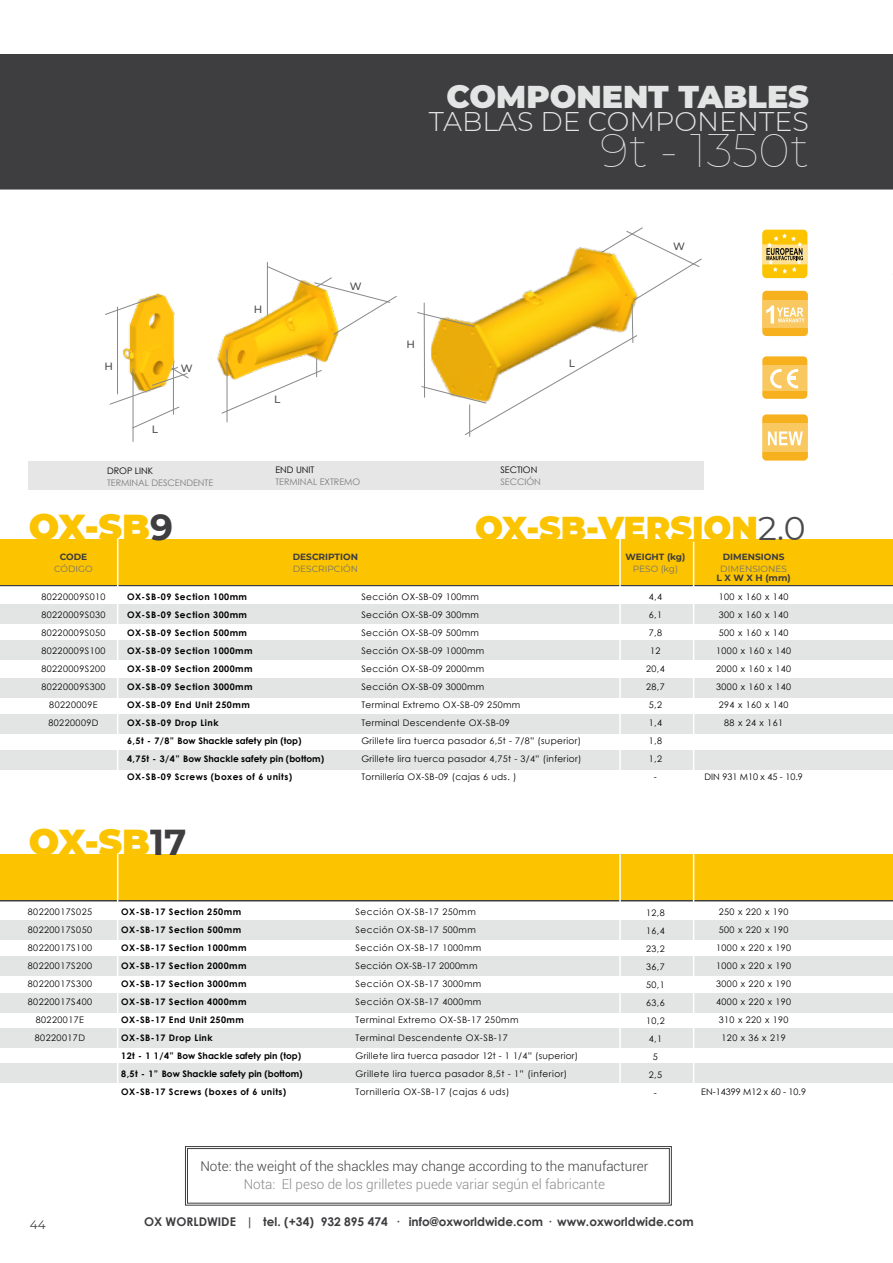
<style>
.page{position:relative;width:893px;height:1263px;background:#fff}
.page>*{position:absolute;margin:0;border:0;box-sizing:border-box;transform-origin:0 0}
.t1{font:100 48px "Montserrat";color:#e3e4e4}
.t2{font:900 36px "Montserrat";letter-spacing:-.01em;color:#fcc400}
.t3{font:900 33px "Montserrat";color:#fcc400}
.t4{font:900 31.5px "Montserrat";color:#e3e4e4}
.t5{font:300 27px "Montserrat";color:#e3e4e4}
.t6{font:300 13.5px "Roboto";color:#3e3d40}
.t7{font:300 13.5px "Roboto";color:#88898b}
.t8{font:700 12px "Century Gothic";color:#3e3d40}
.t9{font:12px "Montserrat";color:#3e3d40}
.t10{font:500 10.5px "Montserrat";color:#4d4d4d}
.t11{font:9px/18px "Century Gothic";letter-spacing:.05em;color:#000;text-align:center}
.t12{font:700 9px/18px "Century Gothic";letter-spacing:.05em;color:#000}
.t13{font:9px "Century Gothic";color:#000}
.t14{font:700 9px "Montserrat";color:#3e3d40}
.t15{font:9px "Century Gothic";color:#7b7c7e}
.t16{font:9px "Montserrat";color:#707172}
.s1{font-weight:700;color:#3e3d40}
.s2{font-weight:400;color:#4b4b4d}
</style>
<div class="page">
<div style="left:0;top:54px;width:893px;height:135px;background:#3e3d40"></div>
<hr style="left:0;top:188px;width:893px;height:2px;background:#3e3d40">
<hr style="left:0;top:585px;width:893px;height:1px;background:#3e3d40">
<div style="left:0;top:540px;width:893px;height:45px;background:#fcc400"></div>
<hr style="left:0;top:900px;width:893px;height:1px;background:#3e3d40">
<div style="left:0;top:855px;width:893px;height:45px;background:#fcc400"></div>
<div style="left:0;top:993px;width:893px;height:19px;background:#e3e4e4"></div>
<div style="left:0;top:956px;width:893px;height:19px;background:#e3e4e4"></div>
<div style="left:0;top:920px;width:893px;height:19px;background:#e3e4e4"></div>
<div style="left:0;top:1028px;width:893px;height:19px;background:#e3e4e4"></div>
<div style="left:0;top:1064px;width:893px;height:19px;background:#e3e4e4"></div>
<div style="left:0;top:679px;width:893px;height:19px;background:#e3e4e4"></div>
<div style="left:0;top:641px;width:893px;height:19px;background:#e3e4e4"></div>
<div style="left:0;top:605px;width:893px;height:19px;background:#e3e4e4"></div>
<div style="left:0;top:715px;width:893px;height:19px;background:#e3e4e4"></div>
<div style="left:0;top:751px;width:893px;height:19px;background:#e3e4e4"></div>
<hr style="left:267px;top:262px;width:1px;height:69px;background:#87888a">
<img style="left:217px;top:316px;width:118px;height:52px">
<div style="left:29px;top:461px;width:675px;height:28px;background:#e6e6e6"></div>
<img style="left:123px;top:293px;width:52px;height:74px">
<hr style="left:117px;top:307px;width:1px;height:87px;background:#87888a">
<svg style="left:221px;top:358px;width:101px;height:56px"></svg>
<svg style="left:105px;top:295px;width:52px;height:20px"></svg>
<hr style="left:469px;top:404px;width:1px;height:33px;background:#87888a">
<div style="left:762px;top:356px;width:45px;height:43px;background:#f8b11e;border-radius:4px"></div>
<div style="left:762px;top:366px;width:45px;height:25px;background:#fac861"></div>
<svg style="left:770px;top:369px;width:11px;height:19px"></svg>
<svg style="left:787px;top:369px;width:11px;height:19px"></svg>
<div style="left:762px;top:291px;width:46px;height:45px;background:#f8b11e;border-radius:4px"></div>
<div style="left:763px;top:300px;width:45px;height:28px;background:#fac861"></div>
<svg style="left:766px;top:305px;width:39px;height:18px"></svg>
<div style="left:762px;top:414px;width:46px;height:47px;background:#f8b11e;border-radius:4px"></div>
<div style="left:762px;top:423px;width:46px;height:29px;background:#fac861"></div>
<svg style="left:768px;top:431px;width:35px;height:14px"></svg>
<div style="left:762px;top:230px;width:45px;height:48px;background:#fcc400;border-radius:4px"></div>
<svg style="left:762px;top:233px;width:46px;height:41px"></svg>
<svg style="left:109px;top:367px;width:80px;height:62px"></svg>
<svg style="left:265px;top:266px;width:132px;height:78px"></svg>
<svg style="left:417px;top:227px;width:285px;height:209px"></svg>
<hr style="left:117px;top:525px;width:1px;height:659px;background:#fff">
<hr style="left:619px;top:524px;width:2px;height:659px;background:#fff">
<hr style="left:693px;top:542px;width:1px;height:635px;background:#fff">
<hr style="left:227px;top:349px;width:1px;height:73px;background:#87888a">
<hr style="left:133px;top:369px;width:1px;height:73px;background:#87888a">
<svg style="left:185px;top:1146px;width:487px;height:60px"></svg>
<div style="left:187px;top:1148px;width:483px;height:56px;border:1px solid #3e3d40"></div>
<h3 class="t4" style="left:447px;top:73px;width:364px">COMPONENT TABLES</h3>
<h3 class="t5" style="left:429px;top:103px;width:382px">TABLAS DE COMPONENTES</h3>
<h1 class="t1" style="left:600px;top:118px;width:210px">9t - 1350t</h1>
<p class="t10" style="left:673px;top:239px;width:13px">W</p>
<p class="t10" style="left:350px;top:279px;width:13px">W</p>
<p class="t10" style="left:254px;top:302px;width:10px">H</p>
<p class="t10" style="left:406px;top:337px;width:10px">H</p>
<p class="t10" style="left:104px;top:359px;width:10px">H</p>
<p class="t10" style="left:181px;top:361px;width:13px">W</p>
<p class="t10" style="left:569px;top:356px;width:8px">L</p>
<p class="t10" style="left:274px;top:392px;width:8px">L</p>
<p class="t10" style="left:152px;top:421px;width:8px">L</p>
<p class="t13" style="left:107px;top:465px;width:47px">DROP LINK</p>
<p class="t15" style="left:107px;top:476px;width:108px">TERMINAL DESCENDENTE</p>
<p class="t11" style="left:275px;top:461px;width:41px">END UNIT</p>
<p class="t15" style="left:275px;top:475px;width:86px">TERMINAL EXTREMO</p>
<p class="t13" style="left:500px;top:464px;width:38px">SECTION</p>
<p class="t15" style="left:500px;top:475px;width:42px">SECCIÓN</p>
<h2 class="t2" style="left:29px;top:500px;width:146px">OX-SB<span class="s1">9</span></h2>
<h3 class="t3" style="left:475px;top:503px;width:332px">OX-SB-VERSION<span class="s2">2.0</span></h3>
<p class="t14" style="left:60px;top:550px;width:29px">CODE</p>
<p class="t16" style="left:54px;top:562px;width:40px">CÓDIGO</p>
<p class="t14" style="left:293px;top:550px;width:67px">DESCRIPTION</p>
<p class="t16" style="left:293px;top:562px;width:67px">DESCRIPCIÓN</p>
<p class="t14" style="left:625px;top:550px;width:62px">WEIGHT (kg)</p>
<p class="t16" style="left:633px;top:562px;width:47px">PESO (kg)</p>
<p class="t14" style="left:723px;top:550px;width:63px">DIMENSIONS</p>
<p class="t16" style="left:720px;top:562px;width:68px">DIMENSIONES</p>
<p class="t14" style="left:717px;top:571px;width:76px">L X W X H (mm)</p>
<p class="t11" style="left:41px;top:587px;width:66px">80220009S010<br>80220009S030<br>80220009S050<br>80220009S100<br>80220009S200<br>80220009S300<br>80220009E<br>80220009D</p>
<p class="t11" style="left:361px;top:587px;width:221px;text-align:left">Sección OX-SB-09 100mm<br>Sección OX-SB-09 300mm<br>Sección OX-SB-09 500mm<br>Sección OX-SB-09 1000mm<br>Sección OX-SB-09 2000mm<br>Sección OX-SB-09 3000mm<br>Terminal Extremo OX-SB-09 250mm<br>Terminal Descendente OX-SB-09<br>Grillete lira tuerca pasador 6,5t - 7/8” (superior)<br>Grillete lira tuerca pasador 4,75t - 3/4” (inferior)<br>Tornillería OX-SB-09 (cajas 6 uds. )</p>
<p class="t12" style="left:127px;top:587px;width:199px">OX-SB-09 Section 100mm<br>OX-SB-09 Section 300mm<br>OX-SB-09 Section 500mm<br>OX-SB-09 Section 1000mm<br>OX-SB-09 Section 2000mm<br>OX-SB-09 Section 3000mm<br>OX-SB-09 End Unit 250mm<br>OX-SB-09 Drop Link<br>6,5t - 7/8” Bow Shackle safety pin (top)<br>4,75t - 3/4” Bow Shackle safety pin (bottom)<br>OX-SB-09 Screws (boxes of 6 units)</p>
<p class="t11" style="left:716px;top:587px;width:77px">100 x 160 x 140<br>300 x 160 x 140<br>500 x 160 x 140<br>1000 x 160 x 140<br>2000 x 160 x 140<br>3000 x 160 x 140<br>294 x 160 x 140<br>88 x 24 x 161</p>
<p class="t11" style="left:646px;top:587px;width:20px">4,4<br>6,1<br>7,8<br>12<br>20,4<br>28,7<br>5,2<br>1,4<br>1,8<br>1,2<br>-</p>
<p class="t13" style="left:704px;top:770px;width:100px">DIN 931 M10 x 45 - 10.9</p>
<h2 class="t2" style="left:29px;top:815px;width:159px">OX-SB<span class="s1">17</span></h2>
<p class="t11" style="left:28px;top:902px;width:66px">80220017S025<br>80220017S050<br>80220017S100<br>80220017S200<br>80220017S300<br>80220017S400<br>80220017E<br>80220017D</p>
<p class="t11" style="left:356px;top:902px;width:224px;text-align:left">Sección OX-SB-17 250mm<br>Sección OX-SB-17 500mm<br>Sección OX-SB-17 1000mm<br>Sección OX-SB-17 2000mm<br>Sección OX-SB-17 3000mm<br>Sección OX-SB-17 4000mm<br>Terminal Extremo OX-SB-17 250mm<br>Terminal Descendente OX-SB-17<br>Grillete lira tuerca pasador 12t - 1 1/4” (superior)<br>Grillete lira tuerca pasador 8,5t - 1” (inferior)<br>Tornillería OX-SB-17 (cajas 6 uds)</p>
<p class="t12" style="left:121px;top:902px;width:183px">OX-SB-17 Section 250mm<br>OX-SB-17 Section 500mm<br>OX-SB-17 Section 1000mm<br>OX-SB-17 Section 2000mm<br>OX-SB-17 Section 3000mm<br>OX-SB-17 Section 4000mm<br>OX-SB-17 End Unit 250mm<br>OX-SB-17 Drop Link<br>12t - 1 1/4” Bow Shackle safety pin (top)<br>8,5t - 1” Bow Shackle safety pin (bottom)<br>OX-SB-17 Screws (boxes of 6 units)</p>
<p class="t11" style="left:716px;top:902px;width:77px">250 x 220 x 190<br>500 x 220 x 190<br>1000 x 220 x 190<br>1000 x 220 x 190<br>3000 x 220 x 190<br>4000 x 220 x 190<br>310 x 220 x 190<br>120 x 36 x 219</p>
<p class="t11" style="left:646px;top:903px;width:20px">12,8<br>16,4<br>23,2<br>36,7<br>50,1<br>63,6<br>10,2<br>4,1<br>5<br>2,5<br>-</p>
<p class="t13" style="left:701px;top:1085px;width:106px">EN-14399 M12 x 60 - 10.9</p>
<h3 class="t6" style="left:200px;top:1156px;width:450px">Note: the weight of the shackles may change according to the manufacturer</h3>
<h3 class="t7" style="left:244px;top:1174px;width:363px">Nota: El peso de los grilletes puede variar según el fabricante</h3>
<h3 class="t9" style="left:30px;top:1216px;width:17px">44</h3>
<h3 class="t8" style="left:144px;top:1212px;width:551px">OX WORLDWIDE | tel. (+34) 932 895 474 · info@oxworldwide.com · www.oxworldwide.com</h3>
</div>
